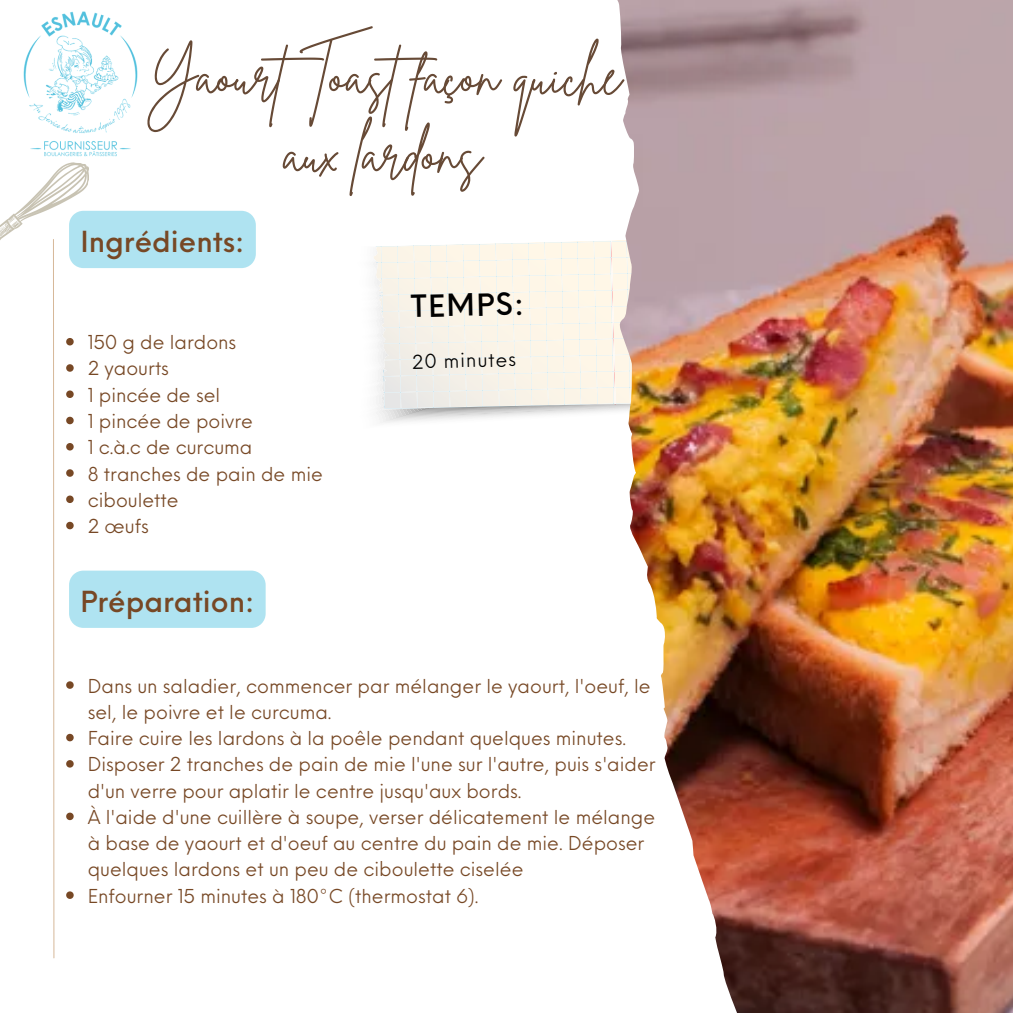
<style>
.page{position:relative;width:1013px;height:1013px;background:#fff}
.page>*{position:absolute;margin:0;border:0;box-sizing:border-box;transform-origin:0 0}
.t1{font:56.25px/77.8px "Brittany Signature";letter-spacing:-.01em;color:#674a36;text-align:center}
.t2{font:500 29.75px "Neue Einstellung";color:#000}
.t3{font:500 28.38px "Neue Einstellung";color:#774825}
.t4{font:18.75px/26.2px "Neue Einstellung";color:#774825}
.t5{font:18.75px "Neue Einstellung";color:#000}
</style>
<div class="page">
<svg style="left:376px;top:240px;width:238px;height:180px;background:#f6f1e8"></svg>
<img style="left:614px;top:0;width:398px;height:1012px">
<img style="left:23px;top:11px;width:115px;height:138px">
<svg style="left:0;top:149px;width:266px;height:809px"></svg>
<h1 class="t1" style="left:145px;top:38px;width:478px">YaourtToastfaçon quiche aux lardons</h1>
<h3 class="t3" style="left:80px;top:216px;width:165px">Ingrédients:</h3>
<p class="t4" style="left:88px;top:327px;width:237px">150 g de lardons<br>2 yaourts<br>1 pincée de sel<br>1 pincée de poivre<br>1 c.à.c de curcuma<br>8 tranches de pain de mie ciboulette<br>2 œufs</p>
<h3 class="t3" style="left:80px;top:576px;width:175px">Préparation:</h3>
<h2 class="t2" style="left:410px;top:279px;width:115px;rotate:-1deg">TEMPS:</h2>
<p class="t5" style="left:412px;top:344px;width:106px;rotate:-1deg">20 minutes</p>
<p class="t4" style="left:88px;top:670px;width:569px">Dans un saladier, commencer par mélanger le yaourt, l'oeuf, le sel, le poivre et le curcuma.<br>Faire cuire les lardons à la poêle pendant quelques minutes.<br>Disposer 2 tranches de pain de mie l'une sur l'autre, puis s'aider d'un verre pour aplatir le centre jusqu'aux bords.<br>À l'aide d'une cuillère à soupe, verser délicatement le mélange à base de yaourt et d'oeuf au centre du pain de mie. Déposer quelques lardons et un peu de ciboulette ciselée<br>Enfourner 15 minutes à 180°C (thermostat 6).</p>
</div>
